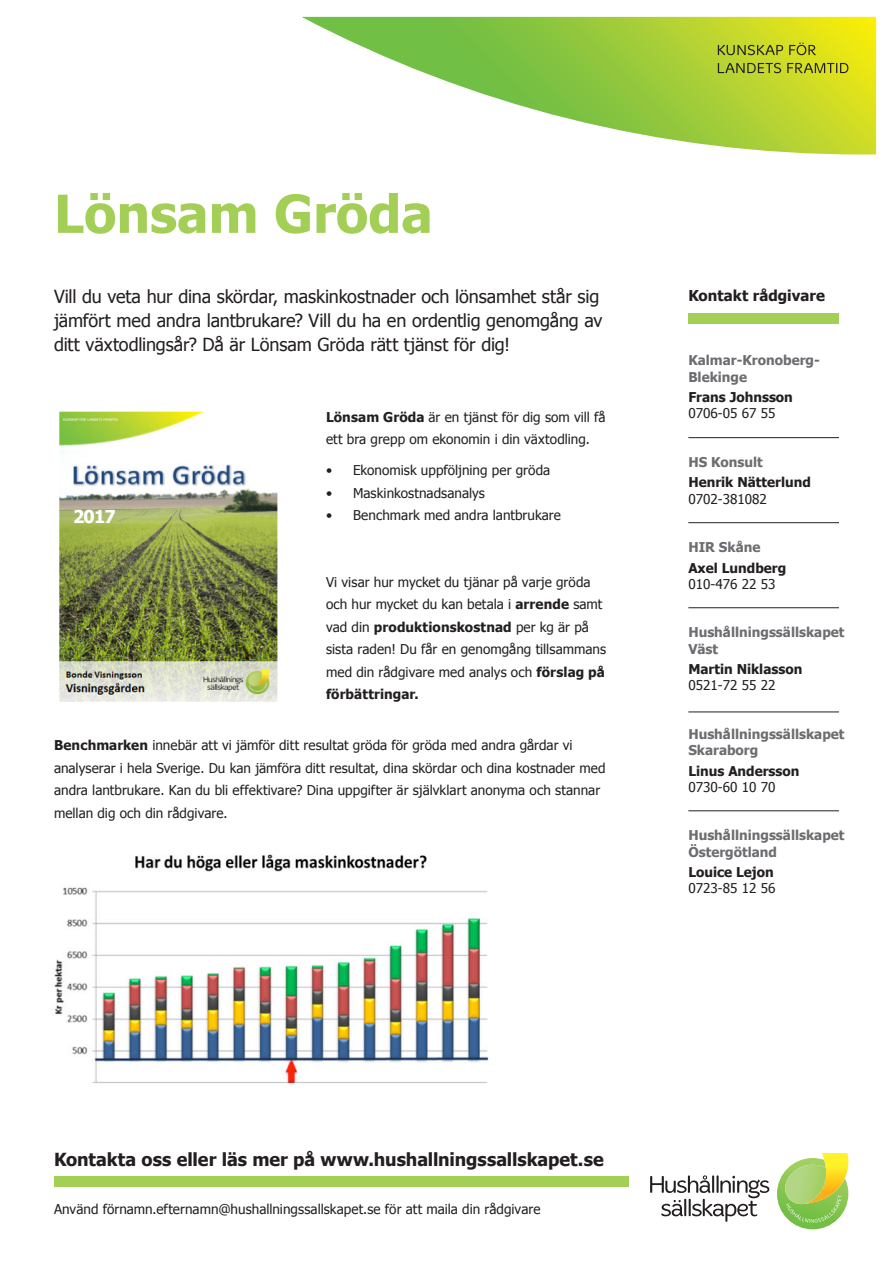
<style>
.page{position:relative;width:893px;height:1263px;background:#fff}
.page>*{position:absolute;margin:0;border:0;box-sizing:border-box;transform-origin:0 0}
.t1{font:700 52.5px "Tahoma";color:#a3cf57}
.t2{font:18px/24px "Tahoma";letter-spacing:-.01em;color:#231f20}
.t3{font:700 18px "Tahoma";color:#231f20}
.t4{font:700 17.7px "Tahoma";color:#fff}
.t5{font:700 15px "Tahoma";color:#231f20}
.t6{font:13.5px/22.5px "Tahoma";color:#231f20}
.t7{font:700 13.5px/16.2px "Tahoma";color:#6c6d70}
.t8{font:700 13.5px "Tahoma";color:#231f20}
.s1{font-weight:700}
</style>
<div class="page">
<svg style="left:650px;top:1175px;width:119px;height:47px"></svg>
<svg style="left:777px;top:1153px;width:71px;height:76px"></svg>
<svg style="left:302px;top:17px;width:574px;height:137px"></svg>
<svg style="left:718px;top:45px;width:65px;height:10px"></svg>
<svg style="left:789px;top:43px;width:27px;height:12px"></svg>
<svg style="left:718px;top:63px;width:63px;height:10px"></svg>
<svg style="left:787px;top:63px;width:61px;height:10px"></svg>
<div style="left:54px;top:1176px;width:575px;height:11px;background:#a3cf57"></div>
<div style="left:688px;top:313px;width:151px;height:11px;background:#a3cf57"></div>
<img style="left:60px;top:411px;width:217px;height:291px">
<img style="left:54px;top:854px;width:435px;height:230px">
<hr style="left:688px;top:437px;width:151px;height:1px;background:#231f20">
<hr style="left:688px;top:522px;width:151px;height:1px;background:#231f20">
<hr style="left:688px;top:607px;width:151px;height:1px;background:#231f20">
<hr style="left:688px;top:712px;width:151px;height:1px;background:#231f20">
<hr style="left:688px;top:810px;width:151px;height:1px;background:#231f20">
<h1 class="t1" style="left:54px;top:177px;width:380px">Lönsam Gröda</h1>
<h2 class="t2" style="left:54px;top:284px;width:550px">Vill du veta hur dina skördar, maskinkostnader och lönsamhet står sig jämfört med andra lantbrukare? Vill du ha en ordentlig genomgång av ditt växtodlingsår? Då är Lönsam Gröda rätt tjänst för dig!</h2>
<h3 class="t4" style="left:73px;top:504px;width:44px">2017</h3>
<p class="t6" style="left:326px;top:405px;width:281px"><span class="s1">Lönsam Gröda</span> är en tjänst för dig som vill få ett bra grepp om ekonomin i din växtodling.</p>
<p class="t6" style="left:326px;top:458px;width:226px">• Ekonomisk uppföljning per gröda</p>
<p class="t6" style="left:326px;top:481px;width:160px">• Maskinkostnadsanalys</p>
<p class="t6" style="left:326px;top:503px;width:236px">• Benchmark med andra lantbrukare</p>
<p class="t6" style="left:326px;top:570px;width:282px">Vi visar hur mycket du tjänar på varje gröda och hur mycket du kan betala i <span class="s1">arrende</span> samt vad din <span class="s1">produktionskostnad</span> per kg är på sista raden! Du får en genomgång tillsammans med din rådgivare med analys och <span class="s1">förslag på förbättringar.</span></p>
<p class="t6" style="left:54px;top:734px;width:553px"><span class="s1">Benchmarken</span> innebär att vi jämför ditt resultat gröda för gröda med andra gårdar vi analyserar i hela Sverige. Du kan jämföra ditt resultat, dina skördar och dina kostnader med andra lantbrukare. Kan du bli effektivare? Dina uppgifter är självklart anonyma och stannar mellan dig och din rådgivare.</p>
<p class="t5" style="left:688px;top:285px;width:138px">Kontakt rådgivare</p>
<p class="t7" style="left:688px;top:352px;width:133px">Kalmar-Kronoberg-<br>Blekinge</p>
<p class="t8" style="left:688px;top:388px;width:106px">Frans Johnsson</p>
<p class="t6" style="left:688px;top:401px;width:89px">0706-05 67 55</p>
<p class="t7" style="left:688px;top:453px;width:76px">HS Konsult</p>
<p class="t8" style="left:688px;top:473px;width:124px">Henrik Nätterlund</p>
<p class="t6" style="left:688px;top:487px;width:80px">0702-381082</p>
<p class="t7" style="left:688px;top:538px;width:74px">HIR Skåne</p>
<p class="t8" style="left:688px;top:558px;width:99px">Axel Lundberg</p>
<p class="t6" style="left:688px;top:572px;width:89px">010-476 22 53</p>
<p class="t7" style="left:688px;top:624px;width:158px">Hushållningssällskapet<br>Väst</p>
<p class="t8" style="left:688px;top:660px;width:115px">Martin Niklasson</p>
<p class="t6" style="left:688px;top:673px;width:89px">0521-72 55 22</p>
<p class="t7" style="left:688px;top:725px;width:158px">Hushållningssällskapet<br>Skaraborg</p>
<p class="t8" style="left:688px;top:761px;width:113px">Linus Andersson</p>
<p class="t6" style="left:688px;top:775px;width:89px">0730-60 10 70</p>
<p class="t7" style="left:688px;top:826px;width:158px">Hushållningssällskapet<br>Östergötland</p>
<p class="t8" style="left:688px;top:863px;width:87px">Louice Lejon</p>
<p class="t6" style="left:688px;top:876px;width:89px">0723-85 12 56</p>
<h2 class="t3" style="left:54px;top:1146px;width:551px">Kontakta oss eller läs mer på www.hushallningssallskapet.se</h2>
<p class="t6" style="left:54px;top:1197px;width:488px">Använd förnamn.efternamn@hushallningssallskapet.se för att maila din rådgivare</p>
</div>
